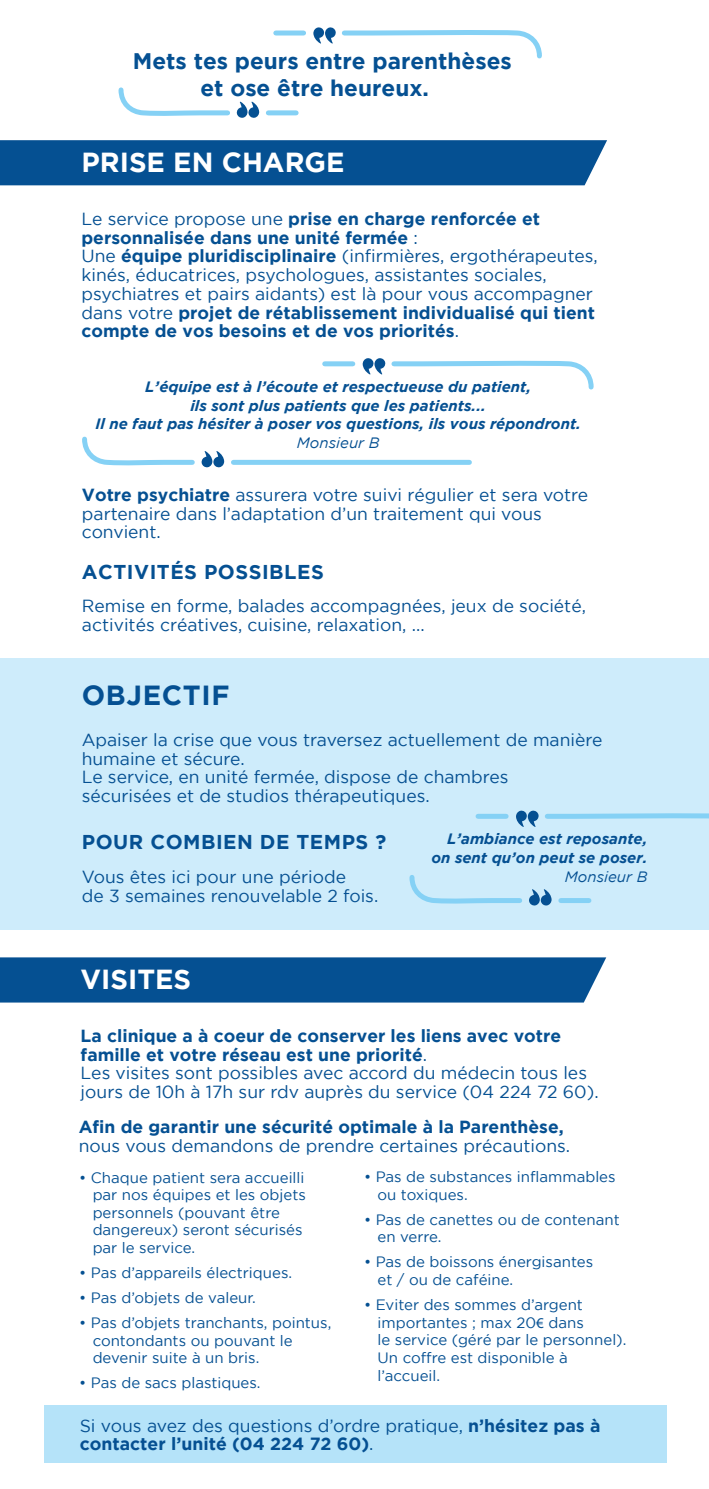
<style>
.page{position:relative;width:709px;height:1489px;background:#fff}
.page>*{position:absolute;margin:0;border:0;box-sizing:border-box;transform-origin:0 0}
.t1{font:700 27.5px "Gotham";color:#fff}
.t2{font:700 27.5px "Gotham";letter-spacing:.025em;color:#055092}
.t3{font:700 22.5px/27px "Gotham";color:#055092}
.t4{font:700 20px "Gotham";letter-spacing:.025em;color:#055092}
.t5{font:700 17.75px/17.8px "Gotham";color:#055092}
.t6{font:17.5px/18.8px "Gotham";color:#055092}
.t7{font:700 17.5px "Gotham";color:#055092}
.t8{font:15px/17.8px "Gotham";color:#055092}
.t9{font:italic 700 15px/18.8px "Gotham";color:#055092;text-align:right}
.t10{font:italic 15px "Gotham";color:#055092}
.s1{font-weight:700}
.s2{font-family:"Myriad Pro"}
.s3{font-weight:400}
</style>
<div class="page">
<div style="left:44px;top:1405px;width:622px;height:57px;background:#b5e3f9"></div>
<div style="left:0;top:658px;width:709px;height:271px;background:#ceecfb"></div>
<div style="left:478px;top:813px;width:28px;height:5px;background:#85d1f5"></div>
<svg style="left:516px;top:810px;width:193px;height:17px"></svg>
<div style="left:561px;top:898px;width:28px;height:5px;background:#85d1f5"></div>
<svg style="left:409px;top:875px;width:143px;height:30px"></svg>
<div style="left:0;top:140px;width:607px;height:45px;background:#055092"></div>
<div style="left:325px;top:361px;width:28px;height:5px;background:#85d1f5"></div>
<svg style="left:362px;top:358px;width:232px;height:32px"></svg>
<div style="left:233px;top:460px;width:236px;height:5px;background:#85d1f5"></div>
<svg style="left:82px;top:436px;width:142px;height:31px"></svg>
<div style="left:276px;top:31px;width:27px;height:5px;background:#85d1f5"></div>
<svg style="left:313px;top:27px;width:229px;height:32px"></svg>
<div style="left:268px;top:110px;width:28px;height:5px;background:#85d1f5"></div>
<svg style="left:118px;top:87px;width:141px;height:31px"></svg>
<div style="left:0;top:957px;width:606px;height:45px;background:#055092"></div>
<p class="t3" style="left:200px;top:47px;width:313px;text-indent:-68px">Mets tes peurs entre parenthèses et ose être heureux.</p>
<h1 class="t1" style="left:81px;top:147px;width:264px">PRISE EN CHARGE</h1>
<p class="t6" style="left:81px;top:209px;width:518px">Le service propose une <span class="s1">prise en charge renforcée et personnalisée dans une unité fermée</span> :<br>Une <span class="s1">équipe pluridisciplinaire</span> (infirmières, ergothérapeutes, kinés, éducatrices, psychologues, assistantes sociales, psychiatres et pairs aidants) est là pour vous accompagner dans votre <span class="s1">projet de rétablissement individualisé qui tient compte de vos besoins et de vos priorités</span>.</p>
<p class="t9" style="left:95px;top:377px;width:487px;text-align:center">L’équipe est à l’écoute et respectueuse du patient,<br>ils sont plus patients que les patients...<br>Il ne faut pas hésiter à poser vos questions, ils vous répondront.</p>
<p class="t10" style="left:297px;top:434px;width:84px">Monsieur B</p>
<p class="t6" style="left:82px;top:485px;width:508px"><span class="s1">Votre psychiatre</span> assurera votre suivi régulier et sera votre partenaire dans l’adaptation d’un traitement qui vous convient.</p>
<p class="t4" style="left:82px;top:560px;width:243px">ACTIVITÉS POSSIBLES</p>
<p class="t6" style="left:82px;top:596px;width:505px">Remise en forme, balades accompagnées, jeux de société, activités créatives, cuisine, relaxation, ...</p>
<h1 class="t2" style="left:82px;top:678px;width:149px">OBJECTIF</h1>
<p class="t6" style="left:82px;top:730px;width:522px">Apaiser la crise que vous traversez actuellement de manière humaine et sécure.<br>Le service, en unité fermée, dispose de chambres sécurisées et de studios thérapeutiques.</p>
<p class="t4" style="left:82px;top:830px;width:306px">POUR COMBIEN DE TEMPS ?</p>
<p class="t6" style="left:82px;top:867px;width:298px">Vous êtes ici pour une période<br>de 3 semaines renouvelable 2 fois.</p>
<p class="t9" style="left:431px;top:829px;width:217px">L’ambiance est reposante, on sent qu’on peut se poser.</p>
<p class="t10" style="left:565px;top:868px;width:84px">Monsieur B</p>
<h1 class="t1" style="left:81px;top:963px;width:112px">VISITES</h1>
<p class="t6" style="left:81px;top:1026px;width:519px"><span class="s1">La clinique a à coeur de conserver les liens avec votre famille et votre réseau est une priorité</span>.<br>Les visites sont possibles avec accord du médecin tous les jours de 10h à 17h sur rdv auprès du service (04 224 72 60).</p>
<p class="t7" style="left:79px;top:1116px;width:486px">Afin de garantir une sécurité optimale à la Parenthèse,</p>
<p class="t6" style="left:79px;top:1136px;width:493px">nous vous demandons de prendre certaines précautions.</p>
<p class="t8" style="left:93px;top:1168px;width:215px;text-indent:-13px">• Chaque patient sera accueilli par nos équipes et les objets personnels (pouvant être dangereux) seront sécurisés par le service.</p>
<p class="t8" style="left:79px;top:1263px;width:214px">• Pas d’appareils électriques.</p>
<p class="t8" style="left:79px;top:1288px;width:178px">• Pas d’objets de valeur.</p>
<p class="t8" style="left:93px;top:1313px;width:240px;text-indent:-13px">• Pas d’objets tranchants, pointus, contondants ou pouvant le devenir suite à un bris.</p>
<p class="t8" style="left:79px;top:1373px;width:183px">• Pas de sacs plastiques.</p>
<p class="t8" style="left:377px;top:1167px;width:239px;text-indent:-13px">• Pas de substances inflammables ou toxiques.</p>
<p class="t8" style="left:377px;top:1210px;width:244px;text-indent:-13px">• Pas de canettes ou de contenant en verre.</p>
<p class="t8" style="left:377px;top:1252px;width:217px;text-indent:-13px">• Pas de boissons énergisantes et / ou de caféine.</p>
<p class="t8" style="left:377px;top:1295px;width:250px;text-indent:-13px">• Eviter des sommes d’argent importantes ; max 20<span class="s2">€</span> dans<br>le service (géré par le personnel).<br>Un coffre est disponible à l’accueil.</p>
<p class="t5" style="left:80px;top:1416px;width:522px"><span class="s3">Si vous avez des questions d’ordre pratique,</span> n’hésitez pas à contacter l’unité (04 224 72 60)<span class="s3">.</span></p>
</div>
